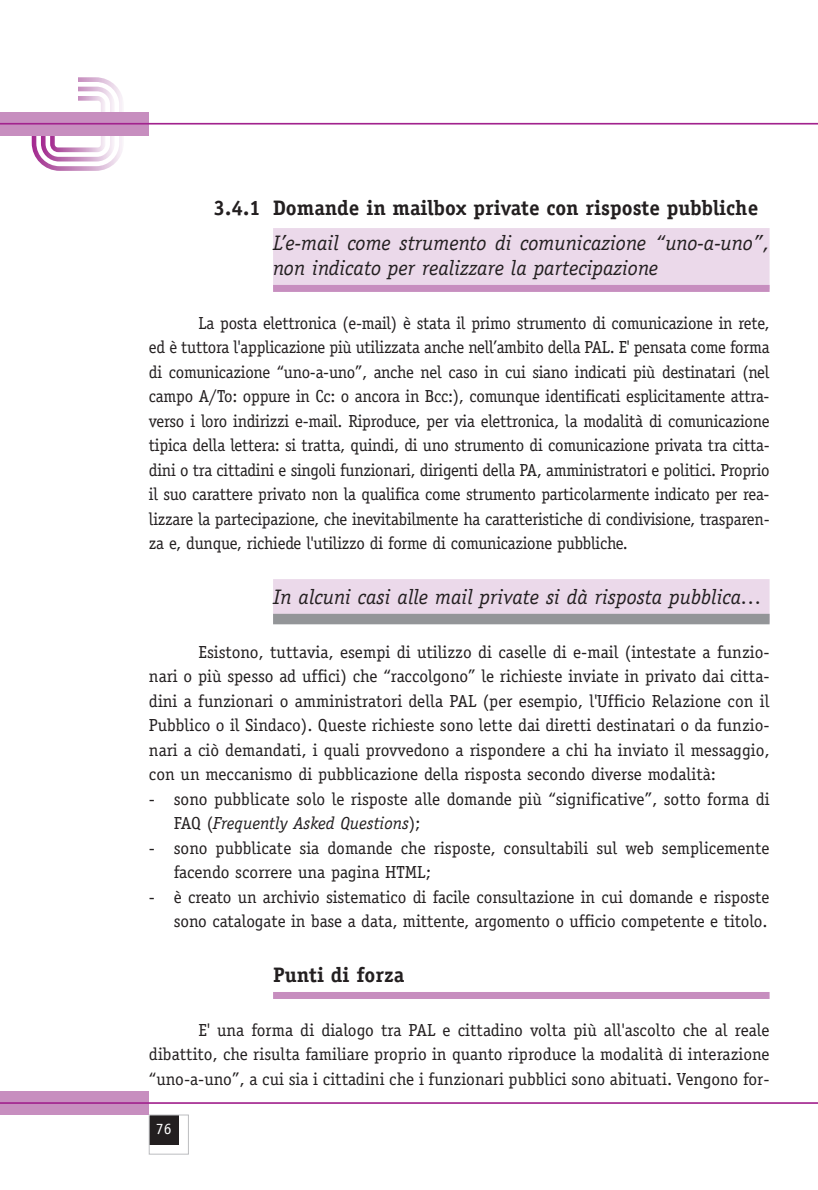
<style>
.page{position:relative;width:818px;height:1190px;background:#fff}
.page>*{position:absolute;margin:0;border:0;box-sizing:border-box;transform-origin:0 0}
.t1{font:italic 21px/24.5px "Officina Serif";color:#231f20}
.t2{font:700 21px "Officina Serif";color:#231f20}
.t3{font:17.5px/24.5px "Officina Serif";letter-spacing:-.005em;color:#231f20;text-align:justify}
.t4{font:15.75px "Officina Serif";color:#fff}
.s1{font-style:italic}
</style>
<div class="page">
<div style="left:273px;top:228px;width:496px;height:61px;background:#ebd9ea"></div>
<div style="left:273px;top:285px;width:496px;height:7px;background:#c78ebf"></div>
<div style="left:273px;top:579px;width:496px;height:44px;background:#ebd9ea"></div>
<div style="left:273px;top:614px;width:496px;height:10px;background:#939598"></div>
<div style="left:273px;top:992px;width:496px;height:7px;background:#c78ebf"></div>
<svg style="left:32px;top:77px;width:92px;height:94px"></svg>
<div style="left:36px;top:82px;width:83px;height:84px;background:#fff;border-radius:23px"></div>
<svg style="left:41px;top:87px;width:74px;height:75px"></svg>
<div style="left:46px;top:91px;width:64px;height:66px;background:#fff;border-radius:13px"></div>
<svg style="left:50px;top:96px;width:55px;height:56px"></svg>
<div style="left:55px;top:101px;width:46px;height:46px;background:#fff;border-radius:3px"></div>
<div style="left:27px;top:74px;width:51px;height:50px;background:#fff"></div>
<div style="left:0;top:112px;width:149px;height:23px;background:#c78ebf"></div>
<hr style="left:0;top:123px;width:817px;height:2px;background:#a2238e">
<div style="left:0;top:1091px;width:149px;height:24px;background:#c78ebf"></div>
<hr style="left:0;top:1102px;width:817px;height:2px;background:#a2238e">
<div style="left:149px;top:1115px;width:30px;height:29px;background:#231f20"></div>
<div style="left:149px;top:1115px;width:40px;height:39px;border:1px solid #bcbdc0"></div>
<p class="t2" style="left:213px;top:200px;width:546px">3.4.1 Domande in mailbox private con risposte pubbliche</p>
<p class="t1" style="left:273px;top:232px;width:498px">L’e-mail come strumento di comunicazione “uno-a-uno”, non indicato per realizzare la partecipazione</p>
<p class="t3" style="left:149px;top:312px;width:622px;text-indent:50px">La posta elettronica (e-mail) è stata il primo strumento di comunicazione in rete, ed è tuttora l'applicazione più utilizzata anche nell’ambito della PAL. E' pensata come forma di comunicazione “uno-a-uno”, anche nel caso in cui siano indicati più destinatari (nel campo A/To: oppure in Cc: o ancora in Bcc:), comunque identificati esplicitamente attra&shy;verso i loro indirizzi e-mail. Riproduce, per via elettronica, la modalità di comunicazione tipica della lettera: si tratta, quindi, di uno strumento di comunicazione privata tra citta&shy;dini o tra cittadini e singoli funzionari, dirigenti della PA, amministratori e politici. Proprio il suo carattere privato non la qualifica come strumento particolarmente indicato per rea&shy;lizzare la partecipazione, che inevitabilmente ha caratteristiche di condivisione, trasparen&shy;za e, dunque, richiede l'utilizzo di forme di comunicazione pubbliche.</p>
<p class="t1" style="left:273px;top:586px;width:490px">In alcuni casi alle mail private si dà risposta pubblica…</p>
<p class="t3" style="left:149px;top:641px;width:622px;text-indent:50px">Esistono, tuttavia, esempi di utilizzo di caselle di e-mail (intestate a funzio&shy;nari o più spesso ad uffici) che “raccolgono” le richieste inviate in privato dai citta&shy;dini a funzionari o amministratori della PAL (per esempio, l'Ufficio Relazione con il Pubblico o il Sindaco). Queste richieste sono lette dai diretti destinatari o da funzio&shy;nari a ciò demandati, i quali provvedono a rispondere a chi ha inviato il messaggio, con un meccanismo di pubblicazione della risposta secondo diverse modalità:</p>
<p class="t3" style="left:174px;top:788px;width:597px;text-indent:-25px">- sono pubblicate solo le risposte alle domande più “significative”, sotto forma di<br>FAQ (<span class="s1">Frequently Asked Questions</span>);</p>
<p class="t3" style="left:174px;top:837px;width:597px;text-indent:-25px">- sono pubblicate sia domande che risposte, consultabili sul web semplicemente facendo scorrere una pagina HTML;</p>
<p class="t3" style="left:149px;top:886px;width:622px;text-align:right">- è creato un archivio sistematico di facile consultazione in cui domande e risposte sono catalogate in base a data, mittente, argomento o ufficio competente e titolo.</p>
<p class="t2" style="left:273px;top:967px;width:133px">Punti di forza</p>
<p class="t3" style="left:149px;top:1019px;width:622px;text-indent:50px">E' una forma di dialogo tra PAL e cittadino volta più all'ascolto che al reale dibattito, che risulta familiare proprio in quanto riproduce la modalità di interazione “uno-a-uno”, a cui sia i cittadini che i funzionari pubblici sono abituati. Vengono for-</p>
<p class="t4" style="left:156px;top:1122px;width:17px">76</p>
</div>
